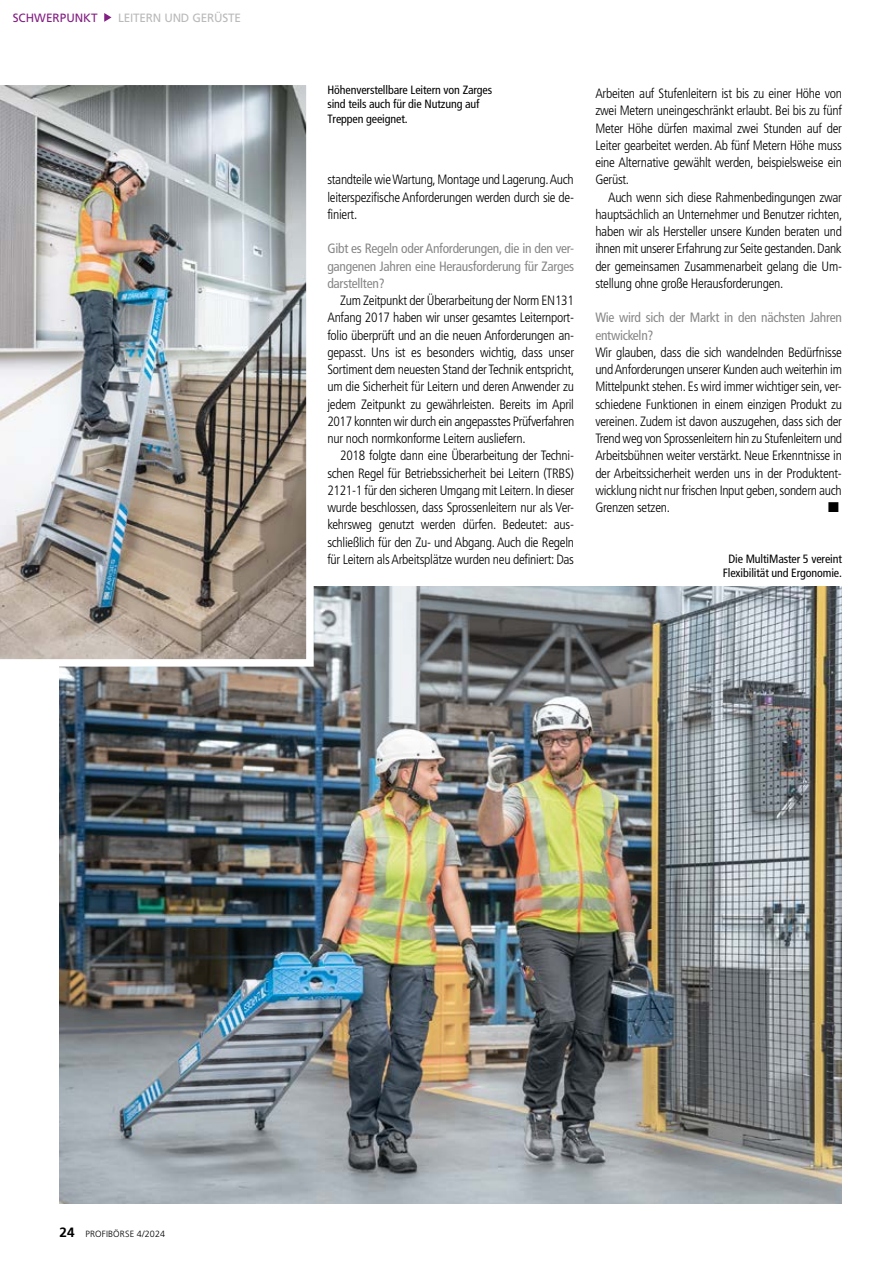
<style>
.page{position:relative;width:893px;height:1263px;background:#fff}
.page>*{position:absolute;margin:0;border:0;box-sizing:border-box;transform-origin:0 0}
.t1{font:14.25px "Zapf Dingbats ITC";color:#000}
.t2{font:13.5px/17.2px "Frutigercondensed 47 Light Cond";letter-spacing:-.02em;color:#000;text-align:justify}
.t3{font:condensed 13.5px/17.2px "Frutigercondensed 57";letter-spacing:-.02em;color:#878787;text-align:justify}
.t4{font:condensed 12px/14.2px "Frutigercondensed 57";letter-spacing:-.01em;color:#000}
.t5{font:12px "Frutiger";letter-spacing:-.015em;color:#bababa}
.t6{font:12px "Frutiger";color:#831f82}
.t7{font:300 9px "Frutiger";letter-spacing:.015em;color:#000}
.s1{font-weight:700;font-size:13.5px}
</style>
<div class="page">
<svg style="left:104px;top:13px;width:8px;height:9px"></svg>
<img style="left:60px;top:587px;width:782px;height:616px">
<img style="left:0;top:85px;width:317px;height:585px">
<p class="t6" style="left:13px;top:11px;width:86px">SCHWERPUNKT</p>
<p class="t5" style="left:118px;top:11px;width:124px">LEITERN UND GERÜSTE</p>
<p class="t4" style="left:327px;top:83px;width:166px">Höhenverstellbare Leitern von Zarges sind teils auch für die Nutzung auf<br>Treppen geeignet.</p>
<p class="t2" style="left:327px;top:171px;width:248px">standteile wie Wartung, Montage und Lagerung. Auch leiterspezifische Anforderungen werden durch sie de&shy;finiert.</p>
<p class="t3" style="left:327px;top:240px;width:248px">Gibt es Regeln oder Anforderungen, die in den ver&shy;gangenen Jahren eine Herausforderung für Zarges darstellten?</p>
<p class="t2" style="left:327px;top:292px;width:249px;text-indent:13px">Zum Zeitpunkt der Überarbeitung der Norm EN131<br>Anfang 2017 haben wir unser gesamtes Leiternport&shy;folio überprüft und an die neuen Anforderungen an&shy;gepasst. Uns ist es besonders wichtig, dass unser Sortiment dem neuesten Stand der Technik entspricht, um die Sicherheit für Leitern und deren Anwender zu jedem Zeitpunkt zu gewährleisten. Bereits im April 2017 konnten wir durch ein angepasstes Prüfverfahren nur noch normkonforme Leitern ausliefern.</p>
<p class="t2" style="left:327px;top:447px;width:248px;text-indent:13px">2018 folgte dann eine Überarbeitung der Techni&shy;schen Regel für Betriebssicherheit bei Leitern (TRBS)<br>2121-1 für den sicheren Umgang mit Leitern. In dieser wurde beschlossen, dass Sprossenleitern nur als Ver&shy;kehrsweg genutzt werden dürfen. Bedeutet: aus&shy;schließlich für den Zu- und Abgang. Auch die Regeln für Leitern als Arbeitsplätze wurden neu definiert: Das</p>
<p class="t2" style="left:595px;top:85px;width:248px">Arbeiten auf Stufenleitern ist bis zu einer Höhe von zwei Metern uneingeschränkt erlaubt. Bei bis zu fünf Meter Höhe dürfen maximal zwei Stunden auf der Leiter gearbeitet werden. Ab fünf Metern Höhe muss eine Alternative gewählt werden, beispielsweise ein Gerüst.</p>
<p class="t2" style="left:595px;top:189px;width:249px;text-indent:13px">Auch wenn sich diese Rahmenbedingungen zwar hauptsächlich an Unternehmer und Benutzer richten, haben wir als Hersteller unsere Kunden beraten und ihnen mit unserer Erfahrung zur Seite gestanden. Dank der gemeinsamen Zusammenarbeit gelang die Um&shy;stellung ohne große Herausforderungen.</p>
<p class="t3" style="left:595px;top:309px;width:248px">Wie wird sich der Markt in den nächsten Jahren entwickeln?</p>
<p class="t2" style="left:595px;top:344px;width:248px">Wir glauben, dass die sich wandelnden Bedürfnisse und Anforderungen unserer Kunden auch weiterhin im Mittelpunkt stehen. Es wird immer wichtiger sein, ver&shy;schiedene Funktionen in einem einzigen Produkt zu vereinen. Zudem ist davon auszugehen, dass sich der Trend weg von Sprossenleitern hin zu Stufenleitern und Arbeitsbühnen weiter verstärkt. Neue Erkenntnisse in der Arbeitssicherheit werden uns in der Produktent&shy;wicklung nicht nur frischen Input geben, sondern auch Grenzen setzen.</p>
<p class="t1" style="left:828px;top:500px;width:12px">■</p>
<p class="t4" style="left:723px;top:551px;width:121px;text-align:center">Die MultiMaster 5 vereint<br>Flexibilität und Ergonomie.</p>
<p class="t7" style="left:60px;top:1229px;width:107px"><span class="s1">24</span> PROFIBÖRSE 4/2024</p>
</div>
